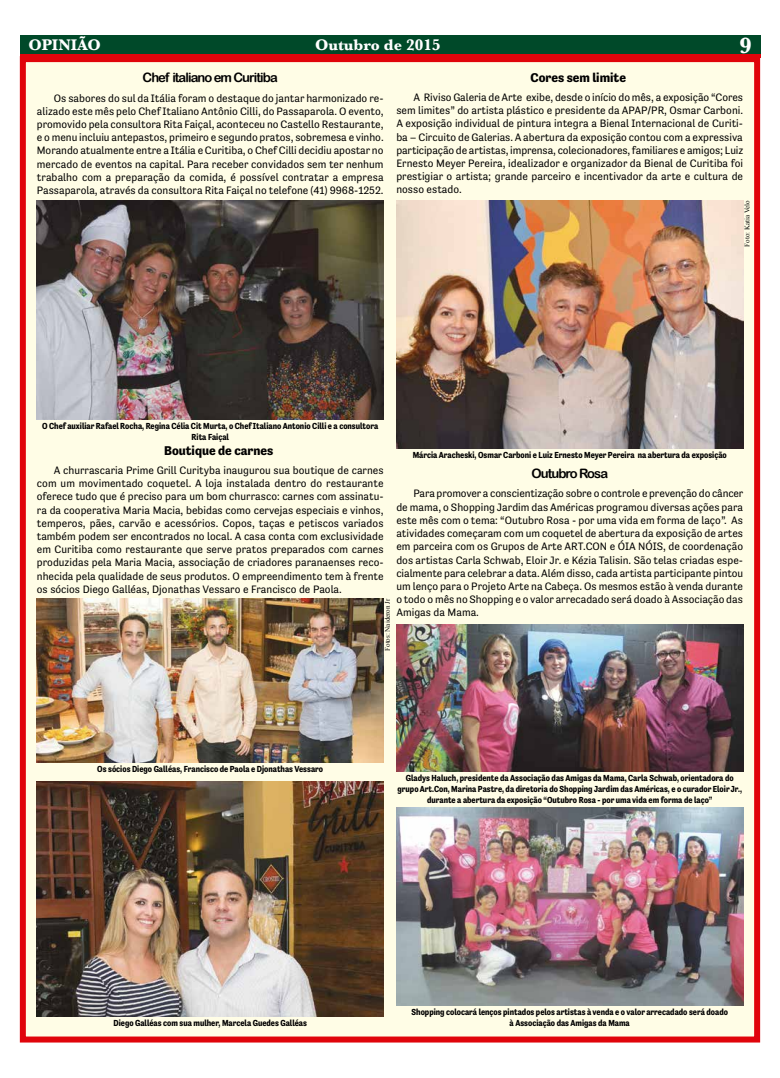
<style>
.page{position:relative;width:780px;height:1078px;background:#fff}
.page>*{position:absolute;margin:0;border:0;box-sizing:border-box;transform-origin:0 0}
.t1{font:700 23px "Baskerville";color:#fff}
.t2{font:700 16px "Baskerville";color:#fff}
.t3{font:13px "Arial Rounded MT Bold";letter-spacing:-.07em;color:#000}
.t4{font:700 13px "Tenso";color:#000}
.t5{font:11px/13.2px "Tenso";color:#000;text-align:justify}
.t6{font:700 9px/10.8px "Tenso";color:#000;text-align:center;scale:.9 1}
.t7{font:7px "Times New Roman";color:#000}
</style>
<div class="page">
<div style="left:20px;top:35px;width:740px;height:20px;background:#004929"></div>
<hr style="left:20px;top:55px;width:740px;height:2px;background:#e0040b">
<div style="left:20px;top:56px;width:740px;height:986px;background:#fffde6;border:6px solid #e0040b"></div>
<img style="left:37px;top:200px;width:346px;height:219px">
<img style="left:37px;top:598px;width:346px;height:164px">
<img style="left:37px;top:781px;width:346px;height:235px">
<img style="left:396px;top:200px;width:347px;height:248px">
<img style="left:396px;top:624px;width:347px;height:147px">
<img style="left:396px;top:807px;width:347px;height:198px">
<h2 class="t2" style="left:28px;top:34px;width:74px">OPINIÃO</h2>
<h2 class="t2" style="left:315px;top:34px;width:127px">Outubro de 2015</h2>
<h1 class="t1" style="left:739px;top:29px;width:14px">9</h1>
<p class="t3" style="left:143px;top:69px;width:137px">Chef italiano em Curitiba</p>
<p class="t5" style="left:37px;top:91px;width:348px;text-indent:17px">Os sabores do sul da Itália foram o destaque do jantar harmonizado re&shy;alizado este mês pelo Chef Italiano Antônio Cilli, do Passaparola. O evento, promovido pela consultora Rita Faiçal, aconteceu no Castello Restaurante, e o menu incluiu antepastos, primeiro e segundo pratos, sobremesa e vinho.<br>Morando atualmente entre a Itália e Curitiba, o Chef Cilli decidiu apostar no mercado de eventos na capital. Para receber convidados sem ter nenhum trabalho com a preparação da comida, é possível contratar a empresa Passaparola, através da consultora Rita Faiçal no telefone (41) 9968-1252.</p>
<p class="t4" style="left:530px;top:70px;width:97px">Cores sem limite</p>
<p class="t5" style="left:396px;top:91px;width:348px;text-indent:17px">A Riviso Galeria de Arte exibe, desde o início do mês, a exposição “Cores sem limites” do artista plástico e presidente da APAP/PR, Osmar Carboni.<br>A exposição individual de pintura integra a Bienal Internacional de Curiti&shy;ba – Circuito de Galerias. A abertura da exposição contou com a expressiva participação de artistas, imprensa, colecionadores, familiares e amigos; Luiz Ernesto Meyer Pereira, idealizador e organizador da Bienal de Curitiba foi prestigiar o artista; grande parceiro e incentivador da arte e cultura de nosso estado.</p>
<p class="t6" style="left:42px;top:420px;width:375px">O Chef auxiliar Rafael Rocha, Regina Célia Cit Murta, o Chef Italiano Antonio Cilli e a consultora<br>Rita Faiçal</p>
<p class="t7" style="left:742px;top:246px;width:48px;rotate:-90deg">Foto: Katia Velo</p>
<p class="t4" style="left:164px;top:443px;width:111px">Boutique de carnes</p>
<p class="t5" style="left:37px;top:463px;width:348px;text-indent:17px">A churrascaria Prime Grill Curityba inaugurou sua boutique de carnes com um movimentado coquetel. A loja instalada dentro do restaurante oferece tudo que é preciso para um bom churrasco: carnes com assinatu&shy;ra da cooperativa Maria Macia, bebidas como cervejas especiais e vinhos, temperos, pães, carvão e acessórios. Copos, taças e petiscos variados também podem ser encontrados no local. A casa conta com exclusividade em Curitiba como restaurante que serve pratos preparados com carnes produzidas pela Maria Macia, associação de criadores paranaenses reco&shy;nhecida pela qualidade de seus produtos. O empreendimento tem à frente os sócios Diego Galléas, Djonathas Vessaro e Francisco de Paola.</p>
<p class="t6" style="left:412px;top:449px;width:350px">Márcia Aracheski, Osmar Carboni e Luiz Ernesto Meyer Pereira na abertura da exposição</p>
<p class="t3" style="left:531px;top:465px;width:78px">Outubro Rosa</p>
<p class="t5" style="left:396px;top:487px;width:348px;text-indent:17px">Para promover a conscientização sobre o controle e prevenção do câncer de mama, o Shopping Jardim das Américas programou diversas ações para este mês com o tema: “Outubro Rosa - por uma vida em forma de laço”. As atividades começaram com um coquetel de abertura da exposição de artes em parceira com os Grupos de Arte ART.CON e ÓIA NÓIS, de coordenação dos artistas Carla Schwab, Eloir Jr. e Kézia Talisin. São telas criadas espe&shy;cialmente para celebrar a data. Além disso, cada artista participante pintou um lenço para o Projeto Arte na Cabeça. Os mesmos estão à venda durante o todo o mês no Shopping e o valor arrecadado será doado à Associação das Amigas da Mama.</p>
<p class="t7" style="left:383px;top:650px;width:54px;rotate:-90deg">Fotos: Naideron Jr</p>
<p class="t6" style="left:97px;top:763px;width:252px">Os sócios Diego Galléas, Francisco de Paola e Djonathas Vessaro</p>
<p class="t6" style="left:397px;top:772px;width:384px">Gladys Haluch, presidente da Associação das Amigas da Mama, Carla Schwab, orientadora do grupo Art.Con, Marina Pastre, da diretoria do Shopping Jardim das Américas, e o curador Eloir Jr., durante a abertura da exposição “Outubro Rosa - por uma vida em forma de laço”</p>
<p class="t6" style="left:113px;top:1017px;width:216px">Diego Galléas com sua mulher, Marcela Guedes Galléas</p>
<p class="t6" style="left:411px;top:1006px;width:353px">Shopping colocará lenços pintados pelos artistas à venda e o valor arrecadado será doado à Associação das Amigas da Mama</p>
</div>
